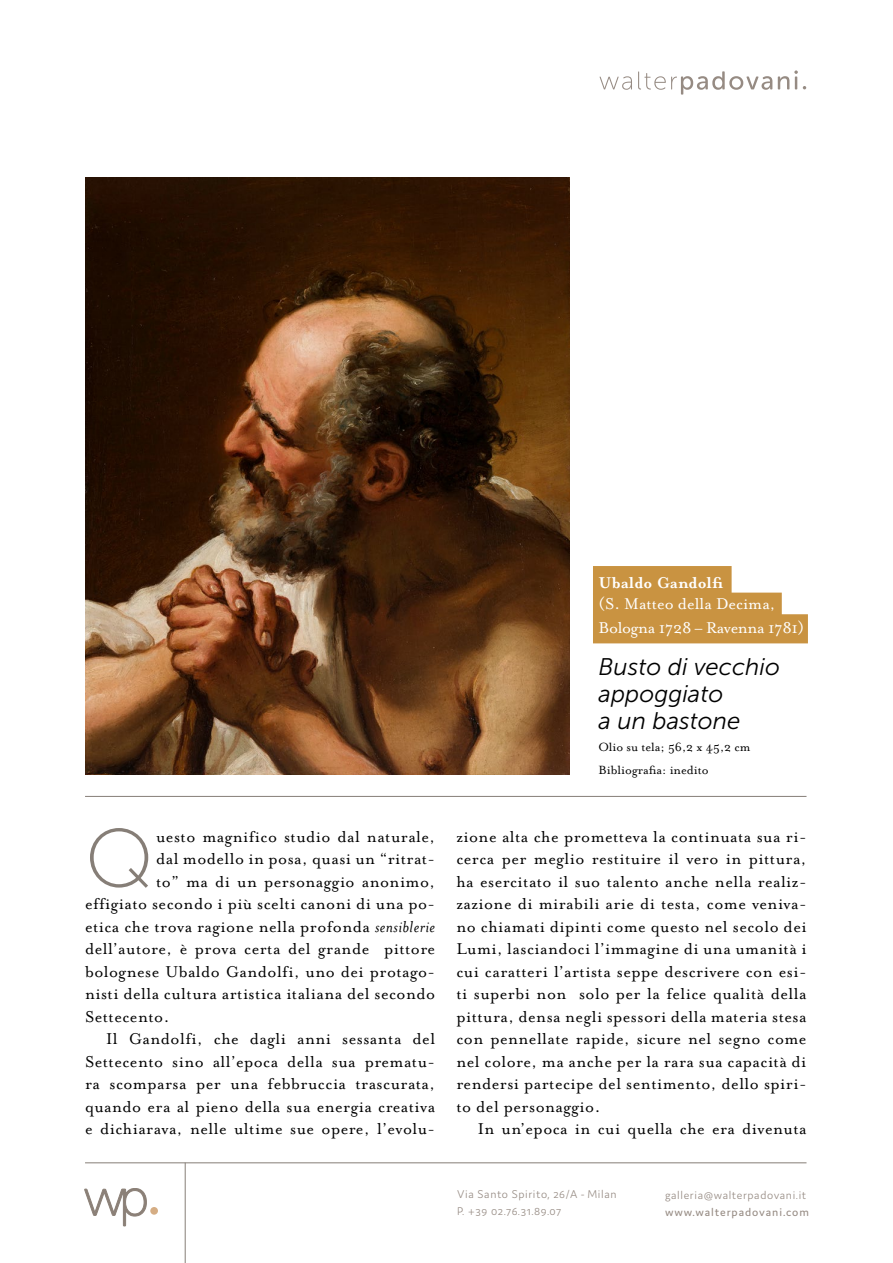
<style>
.page{position:relative;width:893px;height:1263px;background:#fff}
.page>*{position:absolute;margin:0;border:0;box-sizing:border-box;transform-origin:0 0}
.t1{font:82.35px "Museo Sans 100";color:#867e77}
.t2{font:italic 24px/27px "Museo Sans 300";color:#000}
.t3{font:18px/22.5px "Mrs Eaves OT";letter-spacing:.025em;color:#000;text-align:justify}
.t4{font:18px "Mrs Eaves OT";letter-spacing:-.02em;color:#fff}
.t5{font:18px "Mrs Eaves OT";color:#fff}
.t6{font:700 18px "Mrs Eaves OT";color:#fff}
.t7{font:13.65px "Mrs Eaves OT";color:#000}
.t8{font:300 12px/16.5px "Domus";letter-spacing:.05em;color:#968b83}
.t9{font:12px "Domus";letter-spacing:.075em;color:#968b83}
.s1{font-style:italic}
</style>
<div class="page">
<svg style="left:599px;top:70px;width:207px;height:25px"></svg>
<hr style="left:85px;top:1162px;width:721px;height:1px;background:#867e77">
<svg style="left:84px;top:1188px;width:63px;height:38px"></svg>
<div style="left:150px;top:1207px;width:8px;height:8px;background:#d5ad84;border-radius:50%"></div>
<hr style="left:185px;top:1163px;width:1px;height:100px;background:#867e77">
<hr style="left:85px;top:796px;width:721px;height:1px;background:#867e77">
<div style="left:593px;top:614px;width:215px;height:29px;background:#c99341"></div>
<div style="left:593px;top:593px;width:189px;height:29px;background:#c99341"></div>
<div style="left:593px;top:566px;width:139px;height:29px;background:#c99341"></div>
<img style="left:85px;top:177px;width:485px;height:597px">
<p class="t1" style="left:85px;top:815px;width:71px">Q</p>
<p class="t3" style="left:156px;top:825px;width:281px">uesto magnifico studio dal naturale,</p>
<p class="t3" style="left:156px;top:848px;width:280px">dal modello in posa, quasi un “ritrat-</p>
<p class="t3" style="left:156px;top:870px;width:280px">to” ma di un personaggio anonimo,</p>
<p class="t3" style="left:85px;top:893px;width:352px">effigiato secondo i più scelti canoni di una po-</p>
<p class="t3" style="left:85px;top:915px;width:352px">etica che trova ragione nella profonda <span class="s1">sensiblerie</span></p>
<p class="t3" style="left:85px;top:938px;width:352px">dell’autore, è prova certa del grande pittore</p>
<p class="t3" style="left:85px;top:960px;width:352px">bolognese Ubaldo Gandolfi, uno dei protago-</p>
<p class="t3" style="left:85px;top:983px;width:352px">nisti della cultura artistica italiana del secondo</p>
<p class="t3" style="left:85px;top:1005px;width:86px">Settecento.</p>
<p class="t3" style="left:85px;top:1028px;width:352px;text-indent:21px">Il Gandolfi, che dagli anni sessanta del Settecento sino all’epoca della sua prematu&shy;ra scomparsa per una febbruccia trascurata, quando era al pieno della sua energia creativa e dichiarava, nelle ultime sue opere, l’evolu-</p>
<p class="t6" style="left:599px;top:572px;width:126px">Ubaldo Gandolfi</p>
<p class="t5" style="left:599px;top:593px;width:178px">(S. Matteo della Decima,</p>
<p class="t4" style="left:599px;top:617px;width:207px">Bologna 1728 – Ravenna 1781)</p>
<p class="t2" style="left:599px;top:653px;width:183px">Busto di vecchio appoggiato</p>
<p class="t2" style="left:599px;top:707px;width:143px">a un bastone</p>
<p class="t7" style="left:599px;top:740px;width:154px">Olio su tela; 56,2 x 45,2 cm</p>
<p class="t7" style="left:599px;top:762px;width:112px">Bibliografia: inedito</p>
<p class="t3" style="left:456px;top:825px;width:352px">zione alta che prometteva la continuata sua ri&shy;cerca per meglio restituire il vero in pittura, ha esercitato il suo talento anche nella realiz&shy;zazione di mirabili arie di testa, come veniva&shy;no chiamati dipinti come questo nel secolo dei Lumi, lasciandoci l’immagine di una umanità i cui caratteri l’artista seppe descrivere con esi&shy;ti superbi non solo per la felice qualità della pittura, densa negli spessori della materia stesa con pennellate rapide, sicure nel segno come nel colore, ma anche per la rara sua capacità di rendersi partecipe del sentimento, dello spiri&shy;to del personaggio.</p>
<p class="t3" style="left:478px;top:1118px;width:330px">In un’epoca in cui quella che era divenuta</p>
<p class="t8" style="left:457px;top:1186px;width:161px">Via Santo Spirito, 26/A - Milan<br>P. +39 02.76.31.89.07</p>
<p class="t8" style="left:665px;top:1187px;width:143px">galleria@walterpadovani.it</p>
<p class="t9" style="left:665px;top:1205px;width:145px">www.walterpadovani.com</p>
</div>
